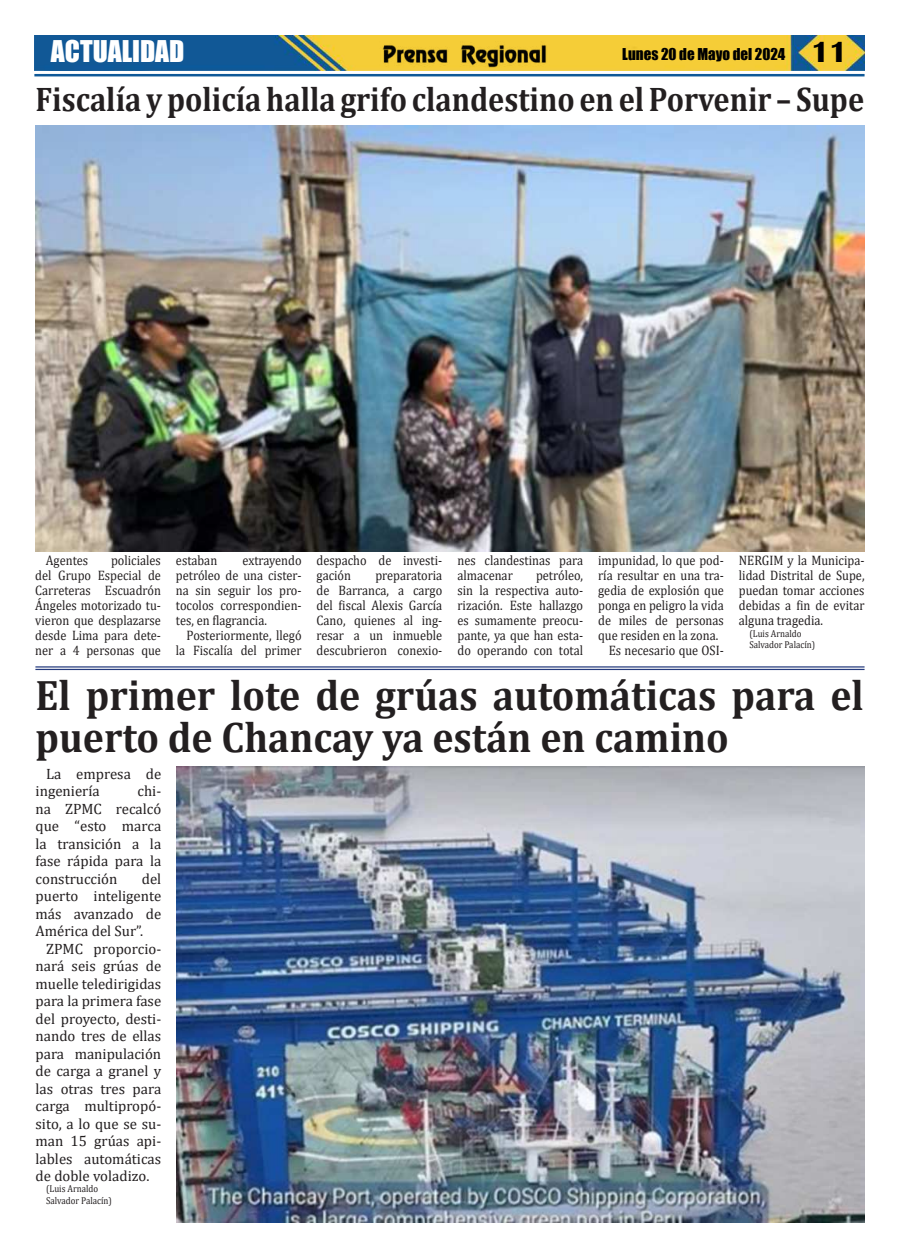
<style>
.page{position:relative;width:900px;height:1258px;background:#fff}
.page>*{position:absolute;margin:0;border:0;box-sizing:border-box;transform-origin:0 0}
.t1{font:700 42.88px/41.2px "Cambria";color:#231f20;scale:.93 1}
.t2{font:700 34.25px "Cambria";color:#231f20;scale:.89 1}
.t3{font:27.5px "Impact";color:#fff}
.t4{font:15px/17.5px "Cambria";color:#231f20;text-align:justify}
.t5{font:15px "Impact";color:#000}
.t6{font:13.75px/15px "Cambria";color:#231f20;text-align:justify;scale:.9 1}
.t7{font:10px/11.2px "Cambria";color:#231f20;scale:.89 1}
.s1{font-family:"Britannic";font-weight:700;font-size:30px}
</style>
<div class="page">
<img style="left:34px;top:35px;width:831px;height:35px">
<hr style="left:34px;top:74px;width:831px;height:2px;background:#0f5998">
<img style="left:380px;top:41px;width:169px;height:27px">
<hr style="left:35px;top:666px;width:830px;height:2px;background:#253b7e">
<hr style="left:35px;top:669px;width:830px;height:1px;background:#253b7e">
<img style="left:35px;top:126px;width:830px;height:425px">
<img style="left:176px;top:767px;width:689px;height:455px">
<h3 class="t3" style="left:51px;top:36px;width:135px">ACTUALIDAD</h3>
<p class="t5" style="left:622px;top:48px;width:227px">Lunes 20 de Mayo del 2024 <span class="s1">11</span></p>
<h2 class="t2" style="left:35px;top:86px;width:933px">Fiscalía y policía halla grifo clandestino en el Porvenir – Supe</h2>
<p class="t6" style="left:35px;top:553px;width:141px;text-indent:76px">policiales del Grupo Especial de Carreteras Escuadrón Ángeles motorizado tu&shy;vieron que desplazarse desde Lima para dete&shy;ner a 4 personas que</p>
<p class="t6" style="left:176px;top:553px;width:47px">estaban</p>
<p class="t6" style="left:176px;top:553px;width:141px;text-indent:67px">extrayendo petróleo de una cister&shy;na sin seguir los pro&shy;tocolos correspondien&shy;tes, en flagrancia.</p>
<p class="t6" style="left:176px;top:628px;width:141px;text-align:right">Posteriormente, llegó la Fiscalía del primer</p>
<p class="t6" style="left:46px;top:553px;width:48px">Agentes</p>
<p class="t6" style="left:317px;top:553px;width:141px">despacho de investi&shy;gación</p>
<p class="t6" style="left:317px;top:568px;width:141px;text-indent:59px">preparatoria de Barranca, a cargo del fiscal Alexis García Cano, quienes al ing&shy;resar a un inmueble descubrieron conexio-</p>
<p class="t6" style="left:458px;top:553px;width:141px">nes clandestinas para almacenar</p>
<p class="t6" style="left:458px;top:568px;width:141px;text-indent:79px">petróleo, sin la respectiva auto&shy;rización. Este hallazgo es sumamente preocu&shy;pante, ya que han esta&shy;do operando con total</p>
<p class="t6" style="left:598px;top:553px;width:141px">impunidad, lo que pod-</p>
<p class="t6" style="left:598px;top:568px;width:141px">ría resultar en una tra-</p>
<p class="t6" style="left:598px;top:583px;width:141px">gedia de explosión que</p>
<p class="t6" style="left:598px;top:598px;width:141px">ponga en peligro la vida</p>
<p class="t6" style="left:598px;top:613px;width:141px">de miles de personas</p>
<p class="t6" style="left:598px;top:628px;width:135px">que residen en la zona.</p>
<p class="t6" style="left:609px;top:643px;width:129px">Es necesario que OSI-</p>
<p class="t6" style="left:739px;top:553px;width:141px">NERGIM y la Municipa&shy;lidad Distrital de Supe, puedan tomar acciones debidas a fin de evitar alguna tragedia.</p>
<p class="t7" style="left:750px;top:628px;width:75px">(Luis Arnaldo<br>Salvador Palacín)</p>
<h1 class="t1" style="left:35px;top:679px;width:892px">El primer lote de grúas automáticas para el puerto de Chancay ya están en camino</h1>
<p class="t4" style="left:36px;top:765px;width:127px;text-indent:11px">La empresa de ingeniería</p>
<p class="t4" style="left:36px;top:782px;width:127px;text-indent:102px">chi&shy;na ZPMC recalcó que “esto marca la transición a la fase rápida para la construcción</p>
<p class="t4" style="left:36px;top:870px;width:127px;text-indent:106px">del puerto inteligente más avanzado de América del Sur”.</p>
<p class="t4" style="left:36px;top:940px;width:127px;text-indent:11px">ZPMC proporcio&shy;nará seis grúas de muelle teledirigidas para la primera fase del proyecto, desti&shy;nando tres de ellas para manipulación de carga a granel y las otras tres para carga multipropó&shy;sito, a lo que se su&shy;man 15 grúas api&shy;lables automáticas de doble voladizo.</p>
<p class="t7" style="left:46px;top:1183px;width:75px">(Luis Arnaldo<br>Salvador Palacín)</p>
</div>
